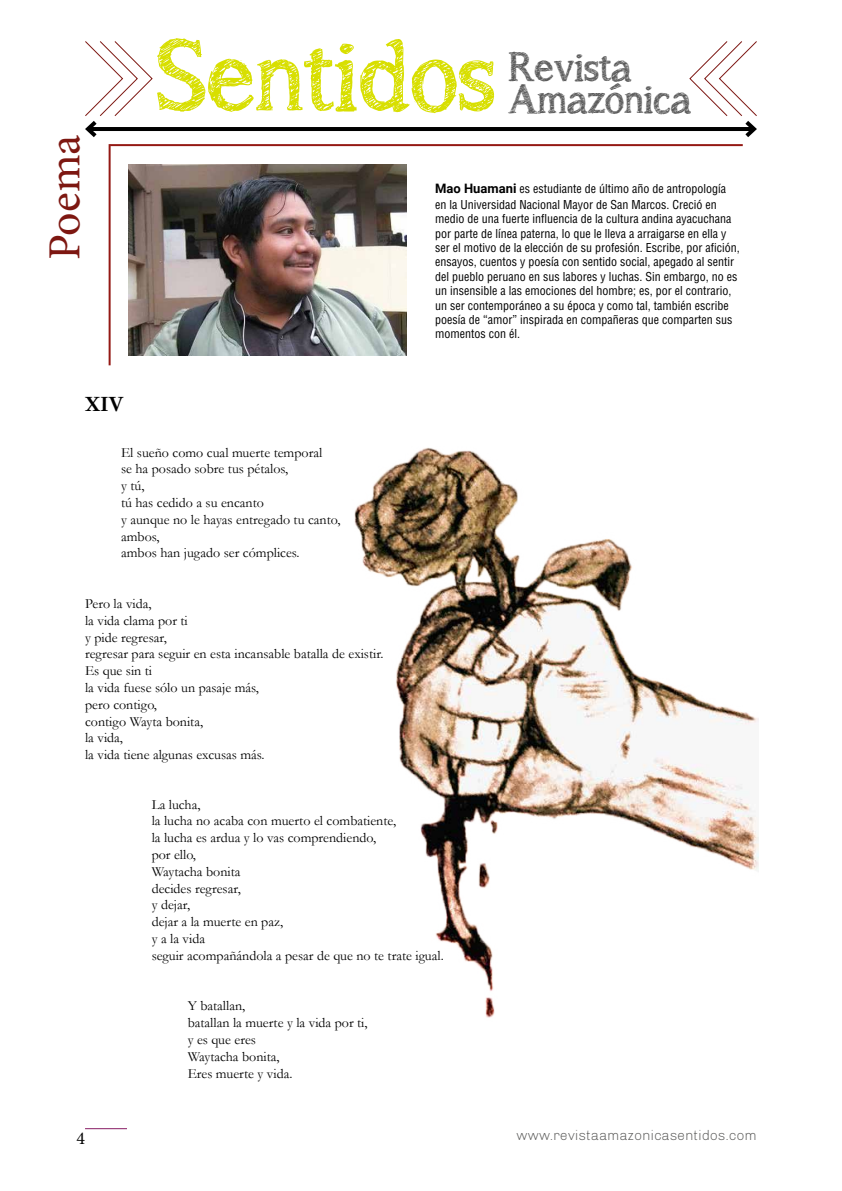
<style>
.page{position:relative;width:842px;height:1191px;background:#fff}
.page>*{position:absolute;margin:0;border:0;box-sizing:border-box;transform-origin:0 0}
.t1{font:100px "asongforjennifer";color:#d8df00}
.t2{font:46px "Minion Pro";color:#7d1711}
.t3{font:40px/32px "asongforjennifer";color:#5a5a5a}
.t4{font:700 22px "Garamond";color:#000}
.t5{font:18px "Minion Pro";color:#000}
.t6{font:14px/16.8px "Garamond";color:#000}
.t7{font:300 14px "Chivo";color:#575756}
.t8{font:condensed 12px/14.4px "Helvetica LT Std";color:#000}
.s1{font-family:"Roboto";font-weight:700;font-stretch:normal;font-size:13px}
</style>
<div class="page">
<hr style="left:85px;top:1128px;width:42px;height:1px;background:#871b64">
<hr style="left:88px;top:127px;width:666px;height:4px;background:#000">
<svg style="left:85px;top:41px;width:68px;height:97px"></svg>
<svg style="left:689px;top:41px;width:68px;height:97px"></svg>
<img style="left:129px;top:164px;width:278px;height:191px">
<img style="left:354px;top:447px;width:404px;height:571px">
<hr style="left:109px;top:144px;width:2px;height:221px;background:#941914">
<hr style="left:110px;top:144px;width:633px;height:2px;background:#941914">
<h2 class="t2" style="left:34px;top:260px;width:127px;rotate:-90deg">Poema</h2>
<h1 class="t1" style="left:157px;top:16px;width:340px">Sentidos</h1>
<h3 class="t3" style="left:509px;top:51px;width:184px">Revista<br>Amazónica</h3>
<p class="t8" style="left:435px;top:181px;width:292px;line-height:15.6px"><span class="s1">Mao Huamani</span> es estudiante de último año de antropología en la Universidad Nacional Mayor de San Marcos. Creció en</p>
<p class="t8" style="left:435px;top:211px;width:306px">medio de una fuerte influencia de la cultura andina ayacuchana por parte de línea paterna, lo que le lleva a arraigarse en ella y ser el motivo de la elección de su profesión. Escribe, por afición, ensayos, cuentos y poesía con sentido social, apegado al sentir del pueblo peruano en sus labores y luchas. Sin embargo, no es un insensible a las emociones del hombre; es, por el contrario, un ser contemporáneo a su época y como tal, también escribe poesía de “amor” inspirada en compañeras que comparten sus momentos con él.</p>
<h3 class="t4" style="left:85px;top:389px;width:40px">XIV</h3>
<p class="t6" style="left:121px;top:443px;width:221px">El sueño como cual muerte temporal<br>se ha posado sobre tus pétalos,<br>y tú,<br>tú has cedido a su encanto<br>y aunque no le hayas entregado tu canto, ambos,<br>ambos han jugado ser cómplices.</p>
<p class="t6" style="left:85px;top:595px;width:300px">Pero la vida,<br>la vida clama por ti<br>y pide regresar,<br>regresar para seguir en esta incansable batalla de existir.<br>Es que sin ti<br>la vida fuese sólo un pasaje más,<br>pero contigo,<br>contigo Wayta bonita,<br>la vida,<br>la vida tiene algunas excusas más.</p>
<p class="t6" style="left:152px;top:795px;width:294px">La lucha,<br>la lucha no acaba con muerto el combatiente,<br>la lucha es ardua y lo vas comprendiendo,<br>por ello,<br>Waytacha bonita<br>decides regresar,<br>y dejar,<br>dejar a la muerte en paz,<br>y a la vida<br>seguir acompañándola a pesar de que no te trate igual.</p>
<p class="t6" style="left:188px;top:997px;width:181px">Y batallan,<br>batallan la muerte y la vida por ti, y es que eres<br>Waytacha bonita,<br>Eres muerte y vida.</p>
<p class="t5" style="left:76px;top:1126px;width:10px">4</p>
<p class="t7" style="left:516px;top:1127px;width:242px">www.revistaamazonicasentidos.com</p>
</div>
